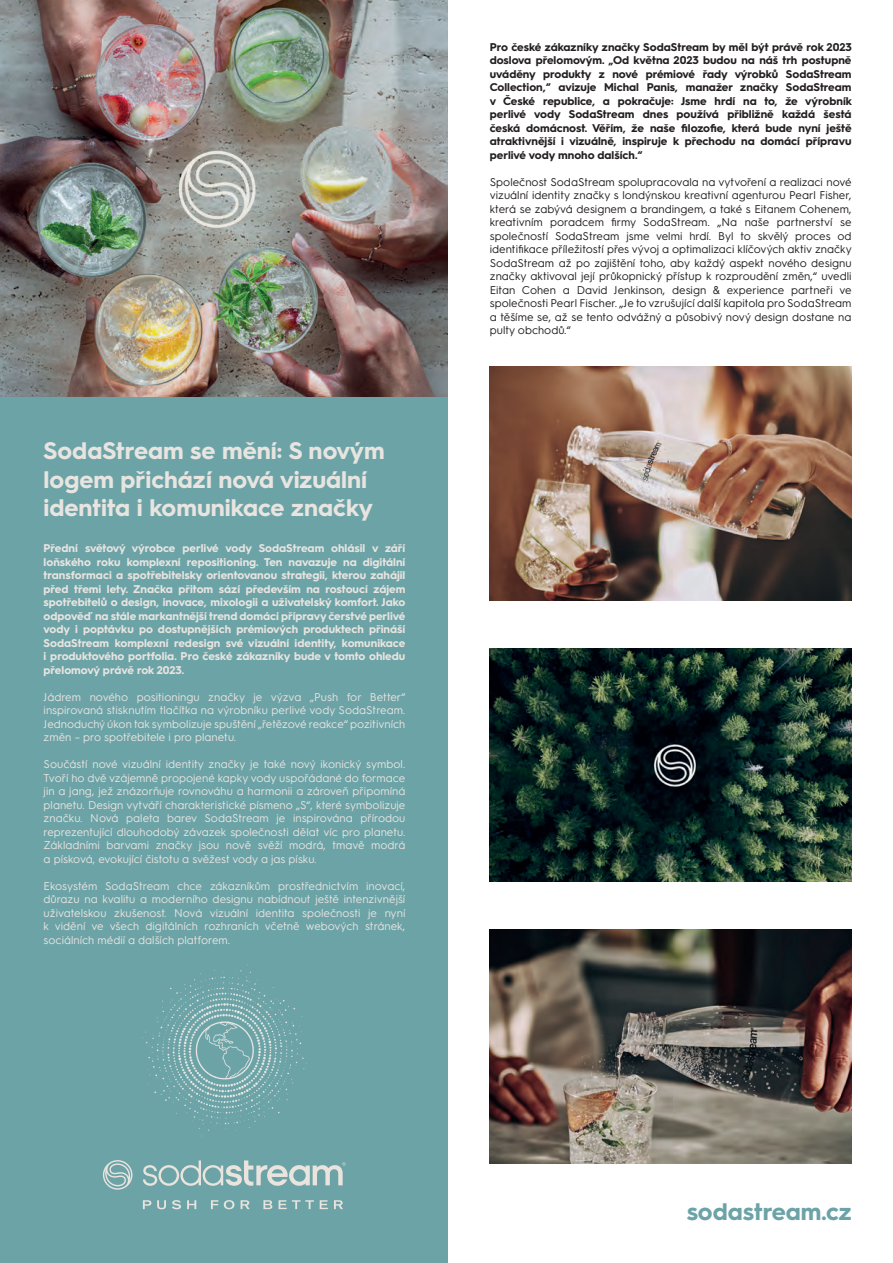
<style>
.page{position:relative;width:893px;height:1263px;background:#fff}
.page>*{position:absolute;margin:0;border:0;box-sizing:border-box;transform-origin:0 0}
.t1{font:700 24px/28.8px "Hurme Geometric Sans 3";color:#e8e4e0}
.t2{font:700 24px "Hurme Geometric Sans 3";color:#6ca3a7}
.t3{font:11.25px/13.5px "Hurme Geometric Sans 3";color:#e8e4e0;text-align:justify}
.t4{font:11.25px/13.5px "Hurme Geometric Sans 3";color:#231f20;text-align:justify}
.t5{font:700 11.25px/13.5px "Hurme Geometric Sans 3";color:#e8e4e0;text-align:justify}
.t6{font:700 11.25px/13.5px "Hurme Geometric Sans 3";color:#231f20;text-align:justify}
</style>
<div class="page">
<div style="left:0;top:0;width:448px;height:1263px;background:#6ca3a7"></div>
<svg style="left:143px;top:1160px;width:203px;height:26px"></svg>
<svg style="left:103px;top:1160px;width:29px;height:30px"></svg>
<svg style="left:143px;top:1200px;width:8px;height:9px"></svg>
<svg style="left:157px;top:1200px;width:9px;height:9px"></svg>
<svg style="left:172px;top:1200px;width:9px;height:9px"></svg>
<svg style="left:187px;top:1200px;width:9px;height:9px"></svg>
<svg style="left:211px;top:1200px;width:7px;height:9px"></svg>
<svg style="left:224px;top:1200px;width:10px;height:9px"></svg>
<svg style="left:241px;top:1200px;width:9px;height:9px"></svg>
<svg style="left:263px;top:1200px;width:9px;height:9px"></svg>
<svg style="left:279px;top:1200px;width:35px;height:9px"></svg>
<svg style="left:320px;top:1200px;width:8px;height:9px"></svg>
<svg style="left:334px;top:1200px;width:9px;height:9px"></svg>
<img style="left:0;top:0;width:448px;height:397px">
<img style="left:490px;top:366px;width:361px;height:234px">
<img style="left:490px;top:648px;width:361px;height:234px">
<img style="left:490px;top:930px;width:361px;height:234px">
<img style="left:145px;top:964px;width:162px;height:173px">
<h1 class="t1" style="left:44px;top:435px;width:342px">SodaStream se mění: S novým logem přichází nová vizuální identita i komunikace značky</h1>
<p class="t5" style="left:44px;top:541px;width:363px">Přední světový výrobce perlivé vody SodaStream ohlásil v září loňského roku komplexní repositioning. Ten navazuje na digitální transformaci a spotřebitelsky orientovanou strategii, kterou zahájil před třemi lety. Značka přitom sází především na rostoucí zájem spotřebitelů o design, inovace, mixologii a uživatelský komfort. Jako odpověď na stále markantnější trend domácí přípravy čerstvé perlivé vody i poptávku po dostupnějších prémiových produktech přináší SodaStream komplexní redesign své vizuální identity, komunikace i produktového portfolia. Pro české zákazníky bude v tomto ohledu přelomový právě rok 2023.</p>
<p class="t3" style="left:44px;top:689px;width:363px">Jádrem nového positioningu značky je výzva „Push for Better“ inspirovaná stisknutím tlačítka na výrobníku perlivé vody SodaStream.<br>Jednoduchý úkon tak symbolizuje spuštění „řetězové reakce“ pozitivních změn – pro spotřebitele i pro planetu.</p>
<p class="t3" style="left:44px;top:757px;width:363px">Součástí nové vizuální identity značky je také nový ikonický symbol.<br>Tvoří ho dvě vzájemně propojené kapky vody uspořádané do formace jin a jang, jež znázorňuje rovnováhu a harmonii a zároveň připomíná planetu. Design vytváří charakteristické písmeno „S“, které symbolizuje značku. Nová paleta barev SodaStream je inspirována přírodou reprezentující dlouhodobý závazek společnosti dělat víc pro planetu.<br>Základními barvami značky jsou nově svěží modrá, tmavě modrá a písková, evokující čistotu a svěžest vody a jas písku.</p>
<p class="t3" style="left:44px;top:878px;width:363px">Ekosystém SodaStream chce zákazníkům prostřednictvím inovací, důrazu na kvalitu a moderního designu nabídnout ještě intenzivnější uživatelskou zkušenost. Nová vizuální identita společnosti je nyní k vidění ve všech digitálních rozhraních včetně webových stránek, sociálních médií a dalších platforem.</p>
<p class="t6" style="left:490px;top:40px;width:364px">Pro české zákazníky značky SodaStream by měl být právě rok 2023 doslova přelomovým. „Od května 2023 budou na náš trh postupně uváděny produkty z nové prémiové řady výrobků SodaStream Collection,“ avizuje Michal Panis, manažer značky SodaStream v České republice, a pokračuje: Jsme hrdí na to, že výrobník perlivé vody SodaStream dnes používá přibližně každá šestá česká domácnost. Věřím, že naše filozofie, která bude nyní ještě atraktivnější i vizuálně, inspiruje k přechodu na domácí přípravu perlivé vody mnoho dalších.“</p>
<p class="t4" style="left:490px;top:175px;width:364px">Společnost SodaStream spolupracovala na vytvoření a realizaci nové vizuální identity značky s londýnskou kreativní agenturou Pearl Fisher, která se zabývá designem a brandingem, a také s Eitanem Cohenem, kreativním poradcem firmy SodaStream. „Na naše partnerství se společností SodaStream jsme velmi hrdí. Byl to skvělý proces od identifikace příležitostí přes vývoj a optimalizaci klíčových aktiv značky SodaStream až po zajištění toho, aby každý aspekt nového designu značky aktivoval její průkopnický přístup k rozproudění změn,“ uvedli Eitan Cohen a David Jenkinson, design &amp; experience partneři ve společnosti Pearl Fischer. „Je to vzrušující další kapitola pro SodaStream a těšíme se, až se tento odvážný a působivý nový design dostane na pulty obchodů.“</p>
<h1 class="t2" style="left:687px;top:1194px;width:166px">sodastream.cz</h1>
</div>
